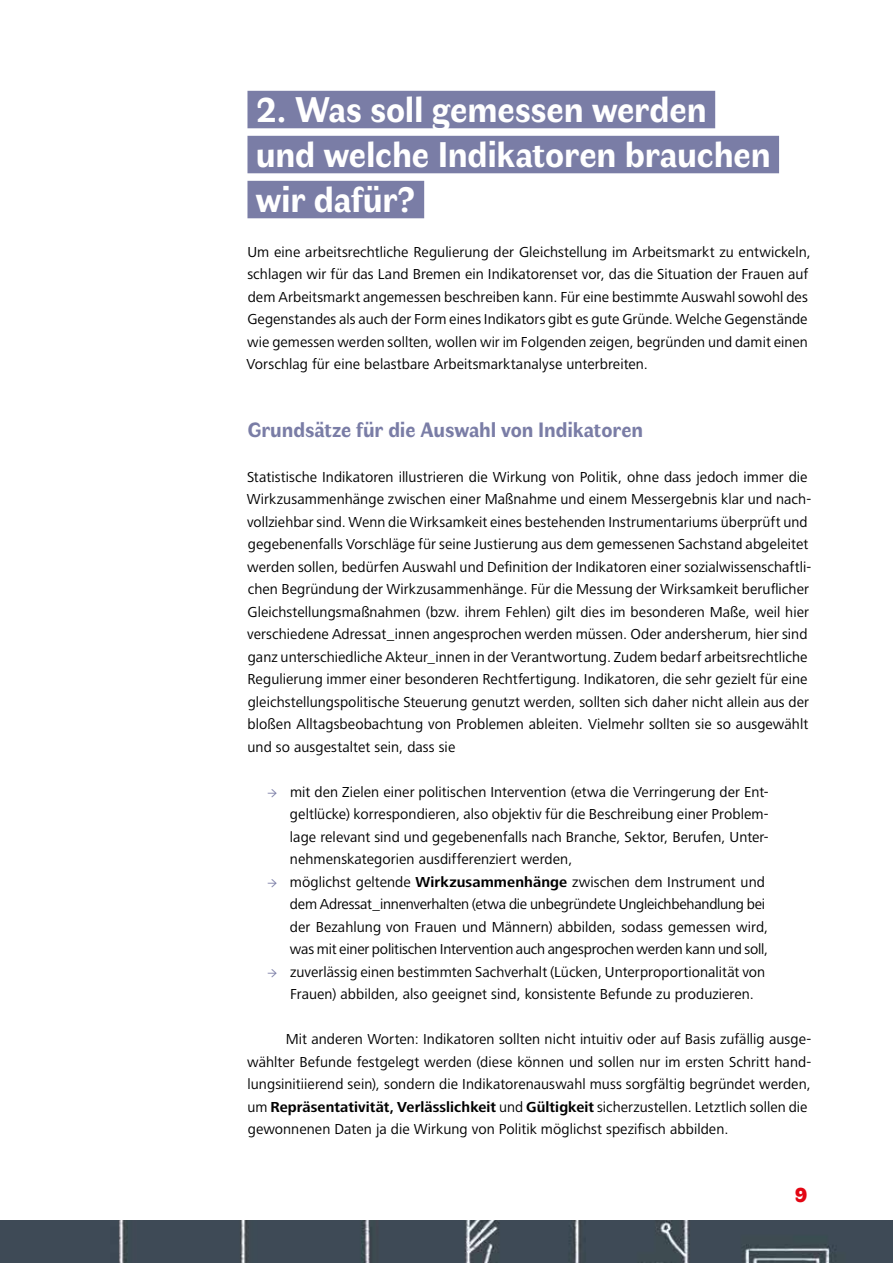
<style>
.page{position:relative;width:893px;height:1263px;background:#fff}
.page>*{position:absolute;margin:0;border:0;box-sizing:border-box;transform-origin:0 0}
.t1{font:700 36px/45px "Faune Text";letter-spacing:-.005em;color:#fff}
.t2{font:700 21px "Faune Text";letter-spacing:-.005em;color:#7a7da6}
.t3{font:900 21px "Faune Display";color:#e30613}
.t4{font:15px/22.5px "Frutiger Next LT";letter-spacing:.005em;color:#000}
.s1{font-family:"Minion Pro";font-weight:700;color:#7a7da6}
.s2{font-weight:700}
</style>
<div class="page">
<img style="left:0;top:1220px;width:893px;height:43px">
<div style="left:247px;top:91px;width:468px;height:37px;background:#7a7da6"></div>
<div style="left:247px;top:136px;width:532px;height:37px;background:#7a7da6"></div>
<div style="left:247px;top:181px;width:177px;height:37px;background:#7a7da6"></div>
<h1 class="t1" style="left:256px;top:85px;width:516px">2. Was soll gemessen werden und welche Indikatoren brauchen wir dafür?</h1>
<p class="t4" style="left:246px;top:240px;width:566px">Um eine arbeitsrechtliche Regulierung der Gleichstellung im Arbeitsmarkt zu entwickeln, schlagen wir für das Land Bremen ein Indikatorenset vor, das die Situation der Frauen auf dem Arbeitsmarkt angemessen beschreiben kann. Für eine bestimmte Auswahl sowohl des Gegenstandes als auch der Form eines Indikators gibt es gute Gründe. Welche Gegenstände wie gemessen werden sollten, wollen wir im Folgenden zeigen, begründen und damit einen Vorschlag für eine belastbare Arbeitsmarktanalyse unterbreiten.</p>
<h2 class="t2" style="left:248px;top:415px;width:397px">Grundsätze für die Auswahl von Indikatoren</h2>
<p class="t4" style="left:247px;top:465px;width:566px">Statistische Indikatoren illustrieren die Wirkung von Politik, ohne dass jedoch immer die Wirkzusammenhänge zwischen einer Maßnahme und einem Messergebnis klar und nach&shy;vollziehbar sind. Wenn die Wirksamkeit eines bestehenden Instrumentariums überprüft und gegebenenfalls Vorschläge für seine Justierung aus dem gemessenen Sachstand abgeleitet werden sollen, bedürfen Auswahl und Definition der Indikatoren einer sozialwissenschaftli&shy;chen Begründung der Wirkzusammenhänge. Für die Messung der Wirksamkeit beruflicher Gleichstellungsmaßnahmen (bzw. ihrem Fehlen) gilt dies im besonderen Maße, weil hier verschiedene Adressat_innen angesprochen werden müssen. Oder andersherum, hier sind ganz unterschiedliche Akteur_innen in der Verantwortung. Zudem bedarf arbeitsrechtliche Regulierung immer einer besonderen Rechtfertigung. Indikatoren, die sehr gezielt für eine gleichstellungspolitische Steuerung genutzt werden, sollten sich daher nicht allein aus der bloßen Alltagsbeobachtung von Problemen ableiten. Vielmehr sollten sie so ausgewählt und so ausgestaltet sein, dass sie</p>
<p class="t4" style="left:290px;top:780px;width:480px;text-align:justify;text-indent:-22px"><span class="s1">→</span> mit den Zielen einer politischen Intervention (etwa die Verringerung der Ent&shy;geltlücke) korrespondieren, also objektiv für die Beschreibung einer Problem&shy;lage relevant sind und gegebenenfalls nach Branche, Sektor, Berufen, Unter&shy;nehmenskategorien ausdifferenziert werden,</p>
<p class="t4" style="left:290px;top:870px;width:480px;text-indent:-22px"><span class="s1">→</span> möglichst geltende <span class="s2">Wirkzusammenhänge</span> zwischen dem Instrument und dem Adressat_innenverhalten (etwa die unbegründete Ungleichbehandlung bei der Bezahlung von Frauen und Männern) abbilden, sodass gemessen wird, was mit einer politischen Intervention auch angesprochen werden kann und soll,</p>
<p class="t4" style="left:290px;top:960px;width:477px;text-indent:-22px"><span class="s1">→</span> zuverlässig einen bestimmten Sachverhalt (Lücken, Unterproportionalität von<br>Frauen) abbilden, also geeignet sind, konsistente Befunde zu produzieren.</p>
<p class="t4" style="left:247px;top:1028px;width:565px;text-indent:38px">Mit anderen Worten: Indikatoren sollten nicht intuitiv oder auf Basis zufällig ausge&shy;wählter Befunde festgelegt werden (diese können und sollen nur im ersten Schritt hand&shy;lungsinitiierend sein), sondern die Indikatorenauswahl muss sorgfältig begründet werden, um <span class="s2">Repräsentativität, Verlässlichkeit</span> und <span class="s2">Gültigkeit</span> sicherzustellen. Letztlich sollen die gewonnenen Daten ja die Wirkung von Politik möglichst spezifisch abbilden.</p>
<h2 class="t3" style="left:795px;top:1179px;width:14px">9</h2>
</div>
